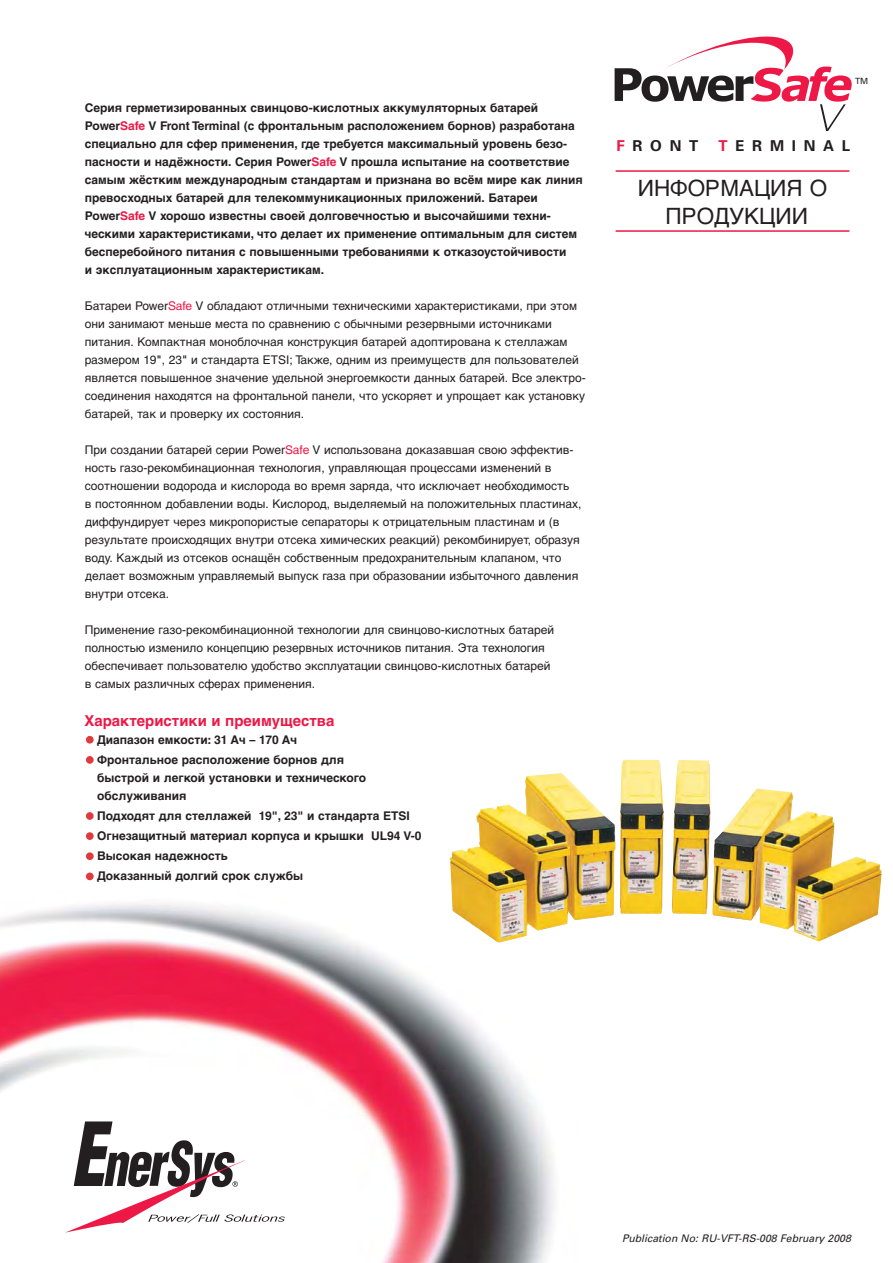
<style>
.page{position:relative;width:893px;height:1263px;background:#fff}
.page>*{position:absolute;margin:0;border:0;box-sizing:border-box;transform-origin:0 0}
.t1{font:22.5px/28.5px "Helvetica Cyr Upright";color:#231f20;text-align:center}
.t2{font:700 15px "Helvetica Cyr";color:#ed1846}
.t3{font:700 15px "Univers";letter-spacing:.515em;color:#231f20}
.t4{font:12px/18px "Helvetica Cyr Upright";color:#231f20}
.t5{font:700 12px/18px "Helvetica Cyr";color:#231f20}
.t6{font:italic 10.5px "Univers";color:#231f20}
.t7{font:8.55px "Univers";color:#231f20}
.s1{color:#ed1846}
</style>
<div class="page">
<img style="left:0;top:903px;width:555px;height:360px">
<svg style="left:65px;top:1121px;width:220px;height:112px"></svg>
<div style="left:86px;top:873px;width:8px;height:7px;background:#e0393e;border-radius:50%"></div>
<div style="left:86px;top:852px;width:8px;height:8px;background:#e0393e;border-radius:50%"></div>
<div style="left:86px;top:832px;width:8px;height:8px;background:#e0393e;border-radius:50%"></div>
<div style="left:86px;top:812px;width:8px;height:8px;background:#e0393e;border-radius:50%"></div>
<div style="left:86px;top:756px;width:8px;height:8px;background:#e0393e;border-radius:50%"></div>
<div style="left:86px;top:736px;width:8px;height:8px;background:#e0393e;border-radius:50%"></div>
<img style="left:450px;top:760px;width:368px;height:183px">
<svg style="left:614px;top:36px;width:238px;height:95px"></svg>
<hr style="left:615px;top:170px;width:234px;height:2px;background:#ed1846">
<hr style="left:615px;top:230px;width:234px;height:2px;background:#ed1846">
<p class="t5" style="left:85px;top:100px;width:499px">Серия герметизированных свинцово-кислотных аккумуляторных батарей Power<span class="s1">Safe</span> V Front Terminal (с фронтальным расположением борнов) разработана специально для сфер применения, где требуется максимальный уровень безо&shy;пасности и надёжности. Серия Power<span class="s1">Safe</span> V прошла испытание на соответствие самым жёстким международным стандартам и признана во всём мире как линия превосходных батарей для телекоммуникационных приложений. Батареи Power<span class="s1">Safe</span> V хорошо известны своей долговечностью и высочайшими техни - ческими характеристиками, что делает их применение оптимальным для систем бесперебойного питания с повышенными требованиями к отказоустойчивости<br>и эксплуатационным характеристикам.</p>
<p class="t4" style="left:85px;top:298px;width:502px">Батареи Power<span class="s1">Safe</span> V обладают отличными техническими характеристиками, при этом они занимают меньше места по сравнению с обычными резервными источниками питания. Компактная моноблочная конструкция батарей адоптирована к стеллажам размером 19", 23" и стандарта ETSI; Также, одним из преимуществ для пользователей является повышенное значение удельной энергоемкости данных батарей. Все электро - соединения находятся на фронтальной панели, что ускоряет и упрощает как установку батарей, так и проверку их состояния.</p>
<p class="t4" style="left:85px;top:442px;width:498px">При создании батарей серии Power<span class="s1">Safe</span> V использована доказавшая свою эффектив - ность газо-рекомбинационная технология, управляющая процессами изменений в соотношении водорода и кислорода во время заряда, что исключает необходимость<br>в постоянном добавлении воды. Кислород, выделяемый на положительных пластинах, диффундирует через микропористые сепараторы к отрицательным пластинам и (в результате происходящих внутри отсека химических реакций) рекомбинирует, образуя воду. Каждый из отсеков оснащён собственным предохранительным клапаном, что делает возможным управляемый выпуск газа при образовании избыточного давления внутри отсека.</p>
<p class="t4" style="left:85px;top:622px;width:471px">Применение газо-рекомбинационной технологии для свинцово-кислотных батарей полностью изменило концепцию резервных источников питания. Эта технология обеспечивает пользователю удобство эксплуатации свинцово-кислотных батарей в самых различных сферах применения.</p>
<p class="t2" style="left:84px;top:715px;width:251px">Характеристики и преимущества</p>
<p class="t5" style="left:97px;top:731px;width:248px;line-height:20.1px">Диапазон емкости: 31 Aч – 170 Aч<br>Фронтальное расположение борнов для</p>
<p class="t5" style="left:97px;top:770px;width:270px">быстрой и легкой установки и технического обслуживания</p>
<p class="t5" style="left:97px;top:807px;width:326px;line-height:20.1px">Подходят для стеллажей 19", 23" и стандарта ETSI Огнезащитный материал корпуса и крышки UL94 V-0<br>Высокая надежность<br>Доказанный долгий срок службы</p>
<p class="t7" style="left:855px;top:78px;width:15px">TM</p>
<p class="t3" style="left:616px;top:140px;width:83px"><span class="s1">F</span>RONT</p>
<p class="t3" style="left:718px;top:140px;width:133px"><span class="s1">T</span>ERMINAL</p>
<h1 class="t1" style="left:638px;top:176px;width:191px">ИНФОРМАЦИЯ О<br>ПРОДУКЦИИ</h1>
<p class="t6" style="left:622px;top:1235px;width:232px">Publication No: RU-VFT-RS-008 February 2008</p>
</div>
